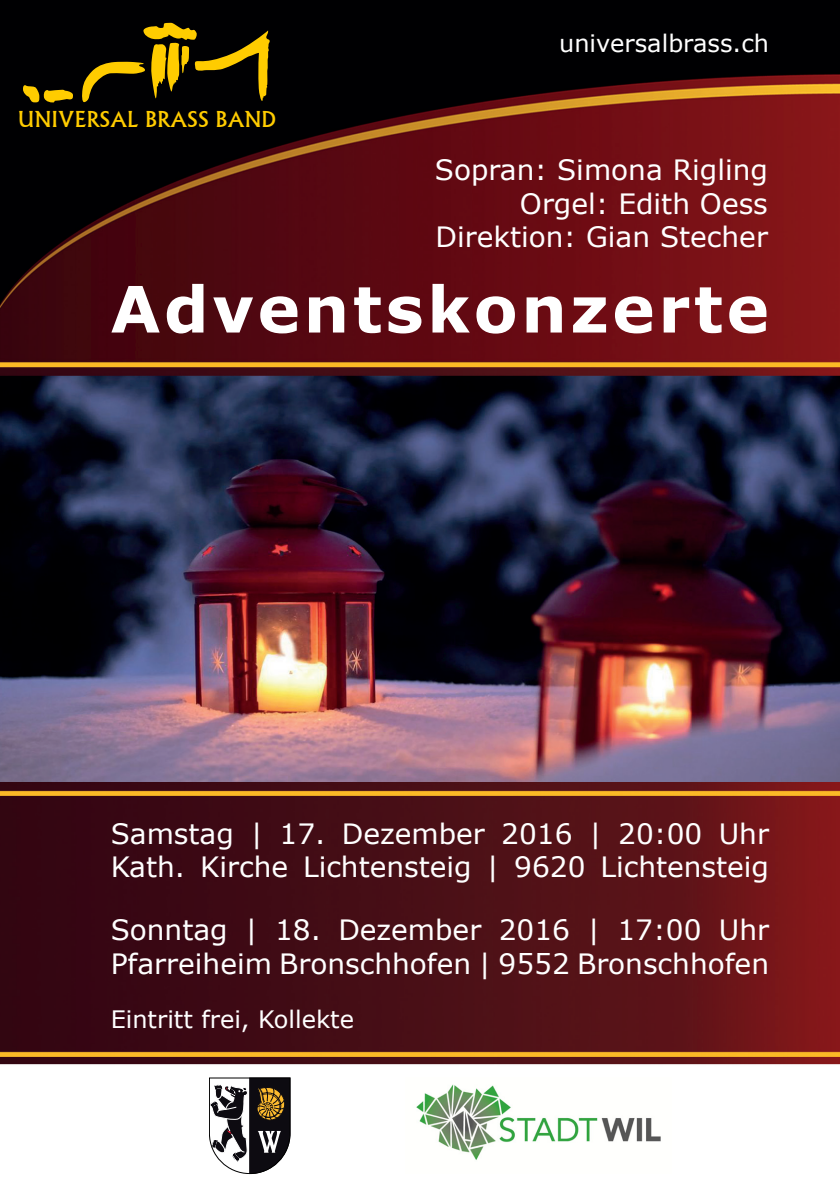
<style>
.page{position:relative;width:840px;height:1191px;background:#fff}
.page>*{position:absolute;margin:0;border:0;box-sizing:border-box;transform-origin:0 0}
.t1{font:700 64px "Verdana";letter-spacing:.055em;color:#fff}
.t2{font:28px "Verdana";color:#fff}
.t3{font:24px "Verdana";color:#fff}
.t4{font:23.4px "Narkisim";color:#fc0}
</style>
<div class="page">
<img style="left:0;top:0;width:839px;height:1175px">
<svg style="left:82px;top:23px;width:188px;height:79px;background:#403301"></svg>
<svg style="left:23px;top:85px;width:50px;height:18px"></svg>
<svg style="left:209px;top:1077px;width:81px;height:97px"></svg>
<img style="left:405px;top:1077px;width:266px;height:97px">
<p class="t4" style="left:18px;top:109px;width:260px">UNIVERSAL BRASS BAND</p>
<p class="t3" style="left:559px;top:27px;width:211px">universalbrass.ch</p>
<p class="t2" style="left:434px;top:151px;width:334px">Sopran: Simona Rigling</p>
<p class="t2" style="left:519px;top:184px;width:249px">Orgel: Edith Oess</p>
<p class="t2" style="left:435px;top:218px;width:334px">Direktion: Gian Stecher</p>
<p class="t1" style="left:111px;top:264px;width:659px">Adventskonzerte</p>
<p class="t2" style="left:111px;top:814px;width:659px">Samstag | 17. Dezember 2016 | 20:00 Uhr</p>
<p class="t2" style="left:111px;top:848px;width:659px">Kath. Kirche Lichtensteig | 9620 Lichtensteig</p>
<p class="t2" style="left:111px;top:910px;width:659px">Sonntag | 18. Dezember 2016 | 17:00 Uhr</p>
<p class="t2" style="left:111px;top:944px;width:659px">Pfarreiheim Bronschhofen | 9552 Bronschhofen</p>
<p class="t3" style="left:111px;top:1002px;width:245px">Eintritt frei, Kollekte</p>
</div>
